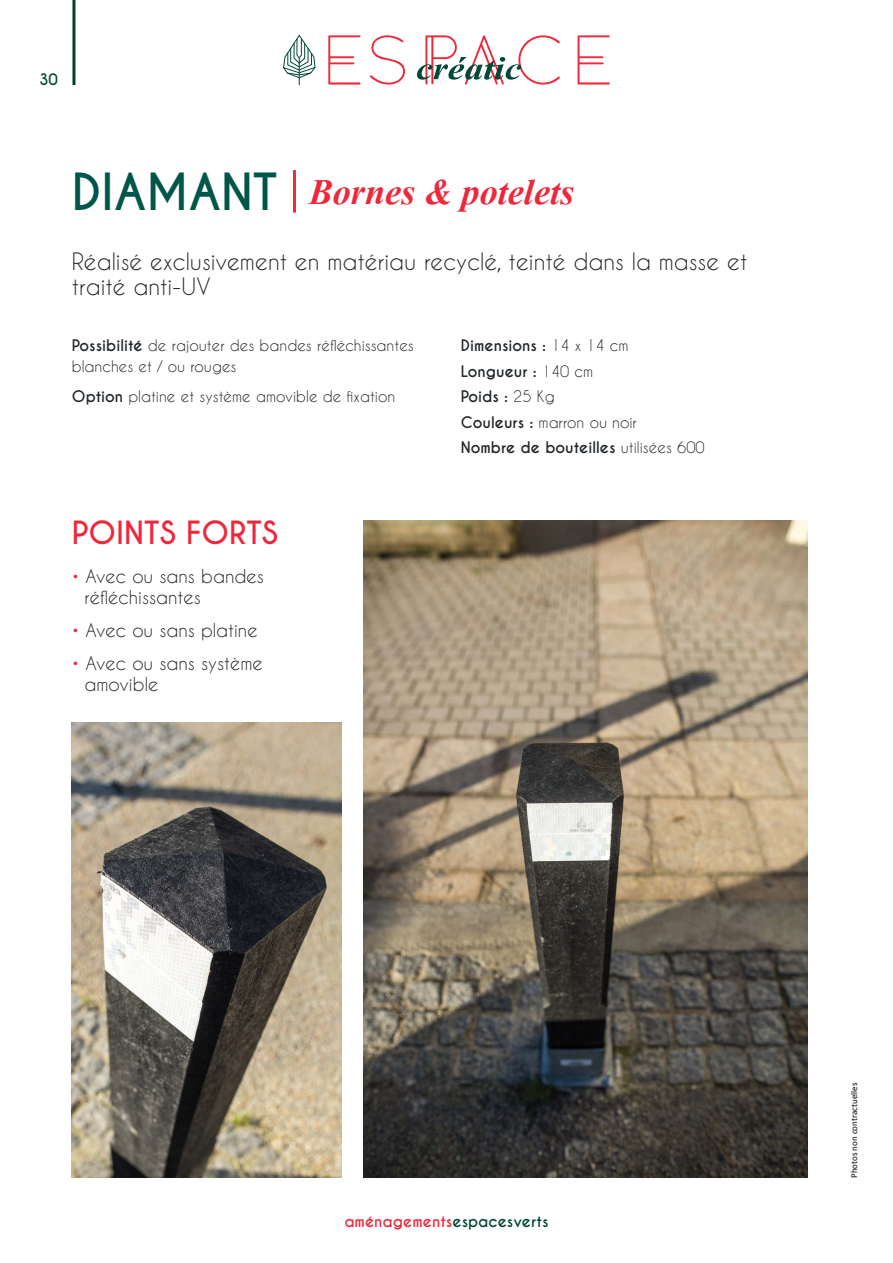
<style>
.page{position:relative;width:893px;height:1263px;background:#fff}
.page>*{position:absolute;margin:0;border:0;box-sizing:border-box;transform-origin:0 0}
.t1{font:700 48px "Caviar Dreams";color:#005648}
.t2{font:700 45px "Vijaya";color:#ee283b}
.t3{font:700 30px "Caviar Dreams";color:#ee283b}
.t4{font:22.5px/25.5px "Caviar Dreams";color:#202529}
.t5{font:18px/21px "Caviar Dreams";color:#202529}
.t6{font:15px/21px "Caviar Dreams";color:#202529}
.t7{font:700 15px/25.5px "Caviar Dreams";color:#202529}
.t8{font:700 15px "Caviar Dreams";color:#ee283b}
.t9{font:700 15px "Caviar Dreams";color:#004838}
.t10{font:9px "Calibri";color:#000}
.s1{font-weight:700}
.s2{font-weight:700;color:#ee283b}
.s3{font-weight:400}
.s4{color:#004838}
</style>
<div class="page">
<hr style="left:72px;top:0;width:3px;height:85px;background:#004030">
<svg style="left:328px;top:35px;width:32px;height:50px"></svg>
<svg style="left:370px;top:35px;width:35px;height:50px"></svg>
<svg style="left:578px;top:35px;width:32px;height:50px"></svg>
<svg style="left:283px;top:35px;width:33px;height:51px"></svg>
<svg style="left:417px;top:35px;width:143px;height:50px"></svg>
<img style="left:363px;top:521px;width:445px;height:657px">
<hr style="left:293px;top:170px;width:3px;height:43px;background:#ee283b">
<img style="left:72px;top:723px;width:270px;height:455px">
<p class="t9" style="left:39px;top:70px;width:21px">30</p>
<h1 class="t1" style="left:72px;top:163px;width:207px">diamant</h1>
<h2 class="t2" style="left:309px;top:156px;width:267px">Bornes &amp; potelets</h2>
<h3 class="t4" style="left:72px;top:248px;width:677px">Réalisé exclusivement en matériau recyclé, teinté dans la masse et traité anti-UV</h3>
<p class="t6" style="left:72px;top:334px;width:343px"><span class="s1">Possibilité</span> de rajouter des bandes réfléchissantes blanches et / ou rouges</p>
<p class="t6" style="left:72px;top:385px;width:325px"><span class="s1">Option</span> platine et système amovible de fixation</p>
<h3 class="t3" style="left:72px;top:515px;width:208px">Po ints fo rts</h3>
<p class="t5" style="left:85px;top:566px;width:181px;text-indent:-13px"><span class="s2">•</span> Avec ou sans bandes réfléchissantes</p>
<p class="t5" style="left:72px;top:620px;width:187px"><span class="s2">•</span> Avec ou sans platine</p>
<p class="t5" style="left:85px;top:653px;width:180px;text-indent:-13px"><span class="s2">•</span> Avec ou sans système amovible</p>
<p class="t7" style="left:461px;top:333px;width:245px">Dimensions : <span class="s3">14 x 14 cm<br></span>Longueur : <span class="s3">140 cm<br></span>Poids : <span class="s3">25 Kg<br></span>Couleurs : <span class="s3">marron ou noir<br></span>Nombre de bouteilles <span class="s3">utilisées 600</span></p>
<p class="t8" style="left:344px;top:1212px;width:206px">aménagements<span class="s4">espacesverts</span></p>
<p class="t10" style="left:849px;top:1178px;width:97px;rotate:-90deg">Photos non contractuelles</p>
</div>
